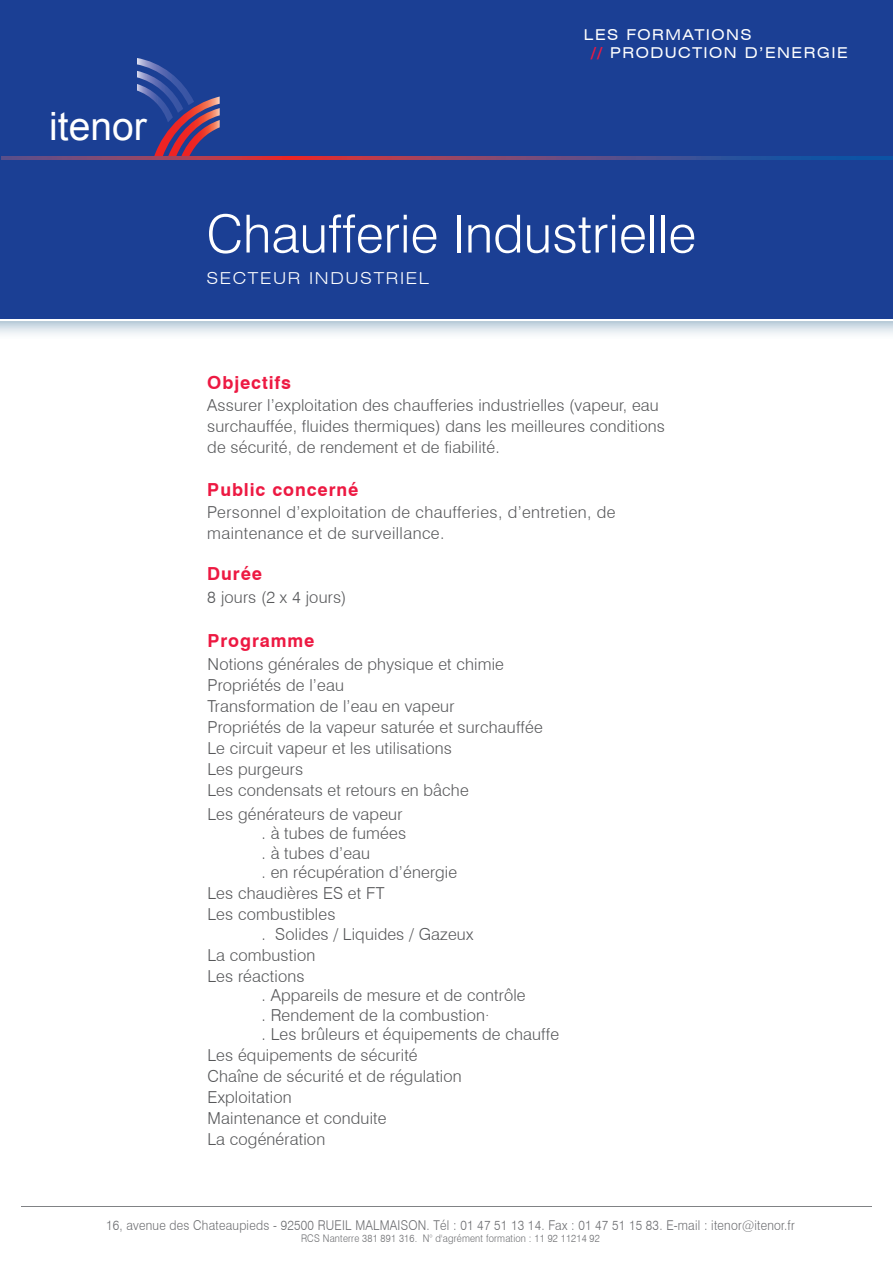
<style>
.page{position:relative;width:893px;height:1263px;background:#fff}
.page>*{position:absolute;margin:0;border:0;box-sizing:border-box;transform-origin:0 0}
.t1{font:300 52.5px "Swiss 721 BT";color:#fff}
.t2{font:39px "Arial";color:#fff}
.t3{font:700 18px "Swiss 721 BT";letter-spacing:.05em;color:#ed1942}
.t4{font:300 16.5px/21px "Swiss 721 BT";letter-spacing:.01em;color:#57585a}
.t5{font:300 expanded 16.5px "Swiss 721 BT";letter-spacing:.1em;color:#fff}
.t6{font:expanded 15px/18px "Swiss 721 BT";letter-spacing:.1em;color:#fff}
.t7{font:300 13.5px "Swiss 721 BT";letter-spacing:.02em;color:#6c6d70;scale:.9 1}
.t8{font:300 10.5px "Swiss 721 BT";letter-spacing:.02em;color:#6c6d70;scale:.9 1}
.s1{font-weight:700;color:#ed1942}
</style>
<div class="page">
<hr style="left:21px;top:1206px;width:851px;height:1px;background:#808285">
<svg style="left:0;top:322px;width:893px;height:12px;background:#d9e2ea"></svg>
<div style="left:0;top:0;width:893px;height:319px;background:#1b3f94"></div>
<svg style="left:137px;top:58px;width:83px;height:98px"></svg>
<svg style="left:1px;top:156px;width:892px;height:4px;background:#774773"></svg>
<h2 class="t2" style="left:49px;top:101px;width:99px">itenor</h2>
<p class="t6" style="left:591px;top:26px;width:258px;text-indent:-7px">LES FORMATIONS<br><span class="s1">//</span> PRODUCTION D’ENERGIE</p>
<h1 class="t1" style="left:206px;top:202px;width:491px">Chaufferie Industrielle</h1>
<p class="t5" style="left:206px;top:268px;width:224px">SECTEUR INDUSTRIEL</p>
<p class="t3" style="left:207px;top:372px;width:85px">Objectifs</p>
<p class="t4" style="left:207px;top:395px;width:459px">Assurer l’exploitation des chaufferies industrielles (vapeur, eau surchauffée, fluides thermiques) dans les meilleures conditions de sécurité, de rendement et de fiabilité.</p>
<p class="t3" style="left:207px;top:478px;width:153px">Public concerné</p>
<p class="t4" style="left:207px;top:502px;width:410px">Personnel d’exploitation de chaufferies, d’entretien, de maintenance et de surveillance.</p>
<p class="t3" style="left:207px;top:563px;width:56px">Durée</p>
<p class="t4" style="left:207px;top:586px;width:141px">8 jours (2 x 4 jours)</p>
<p class="t3" style="left:208px;top:630px;width:108px">Programme</p>
<p class="t4" style="left:208px;top:653px;width:337px">Notions générales de physique et chimie<br>Propriétés de l’eau<br>Transformation de l’eau en vapeur<br>Propriétés de la vapeur saturée et surchauffée<br>Le circuit vapeur et les utilisations<br>Les purgeurs<br>Les condensats et retours en bâche</p>
<p class="t4" style="left:262px;top:804px;width:197px;line-height:19.5px;text-indent:-54px">Les générateurs de vapeur<br>. à tubes de fumées<br>. à tubes d’eau<br>. en récupération d’énergie</p>
<p class="t4" style="left:208px;top:883px;width:179px">Les chaudières ES et FT<br>Les combustibles</p>
<p class="t4" style="left:208px;top:923px;width:267px;text-indent:54px">. Solides / Liquides / Gazeux<br>La combustion<br>Les réactions</p>
<p class="t4" style="left:262px;top:985px;width:299px;line-height:19.5px">. Appareils de mesure et de contrôle<br>. Rendement de la combustion·<br>. Les brûleurs et équipements de chauffe</p>
<p class="t4" style="left:208px;top:1045px;width:256px">Les équipements de sécurité<br>Chaîne de sécurité et de régulation<br>Exploitation<br>Maintenance et conduite<br>La cogénération</p>
<p class="t7" style="left:106px;top:1217px;width:767px">16, avenue des Chateaupieds - 92500 RUEIL MALMAISON. Tél : 01 47 51 13 14. Fax : 01 47 51 15 83. E-mail : itenor@itenor.fr</p>
<p class="t8" style="left:301px;top:1231px;width:334px">RCS Nanterre 381 891 316. N° d'agrément formation : 11 92 11214 92</p>
</div>
